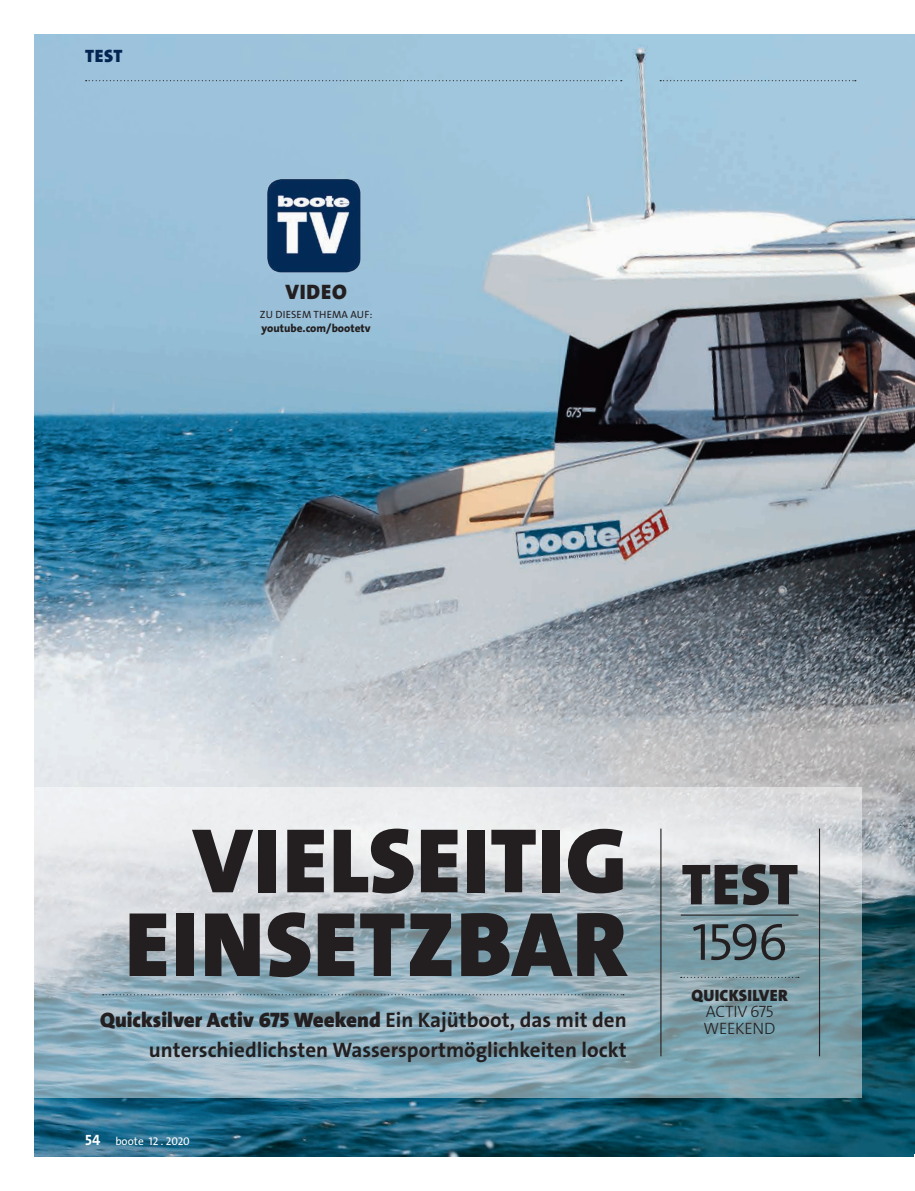
<style>
.page{position:relative;width:915px;height:1191px;background:#fff}
.page>*{position:absolute;margin:0;border:0;box-sizing:border-box;transform-origin:0 0}
.t1{font:900 92.55px/83.7px "The Sans LP9";letter-spacing:.015em;color:#231f20;text-align:right}
.t2{font:900 58.35px "The Sans LP9";color:#231f20}
.t3{font:52.5px "The Sans LP4 Se Lig";color:#231f20}
.t4{font:900 21px "The Sans LP9";color:#231f20}
.t5{font:21px "The Sans LP7 Bld";color:#231f20}
.t6{font:900 18px "The Sans LP9";color:#042552}
.t7{font:16.5px/16.5px "The Sans LP3 Lig";letter-spacing:-.02em;color:#231f20}
.t8{font:900 16.5px "The Sans LP9";letter-spacing:.015em;color:#231f20}
.t9{font:11.25px "The Sans LP8 Ex Bld";color:#231f20}
.t10{font:11.25px "The Sans LP5 Plain";color:#fff}
.t11{font:10.5px "The Sans LP5 Plain";letter-spacing:.015em;color:#231f20}
.s1{font-family:"The Sans LP7 Bld";font-weight:400}
.s2{font-family:"The Sans LP7 Bld";font-size:15px}
</style>
<div class="page">
<img style="left:34px;top:34px;width:880px;height:1123px">
<svg style="left:660px;top:80px;width:195px;height:1px"></svg>
<svg style="left:86px;top:80px;width:535px;height:1px"></svg>
<img style="left:257px;top:171px;width:111px;height:110px">
<svg style="left:34px;top:787px;width:827px;height:310px;background:#aec0c8"></svg>
<svg style="left:680px;top:976px;width:118px;height:2px"></svg>
<hr style="left:680px;top:914px;width:118px;height:1px;background:#231f20">
<hr style="left:660px;top:828px;width:1px;height:228px;background:#231f20">
<hr style="left:818px;top:828px;width:1px;height:228px;background:#231f20">
<svg style="left:103px;top:994px;width:520px;height:1px"></svg>
<p class="t6" style="left:85px;top:44px;width:39px">TEST</p>
<p class="t4" style="left:285px;top:279px;width:63px">VIDEO</p>
<p class="t11" style="left:260px;top:308px;width:114px">ZU DIESEM THEMA AUF:</p>
<p class="t9" style="left:261px;top:321px;width:110px">youtube.com/bootetv</p>
<h1 class="t1" style="left:125px;top:820px;width:503px">VIELSEITIG<br>EINSETZBAR</h1>
<p class="t4" style="left:100px;top:1006px;width:527px">Quicksilver Activ 675 Weekend <span class="s1">Ein Kajütboot, das mit den</span></p>
<p class="t5" style="left:149px;top:1036px;width:479px">unterschiedlichsten Wassersportmöglichkeiten lockt</p>
<p class="t10" style="left:85px;top:1134px;width:106px"><span class="s2">54</span> boote 12 . 2020</p>
<h2 class="t2" style="left:681px;top:847px;width:118px">TEST</h2>
<h3 class="t3" style="left:691px;top:908px;width:98px">1596</h3>
<p class="t8" style="left:691px;top:984px;width:98px">QUICKSILVER</p>
<p class="t7" style="left:703px;top:1003px;width:73px">ACTIV 675<br>WEEKEND</p>
</div>
